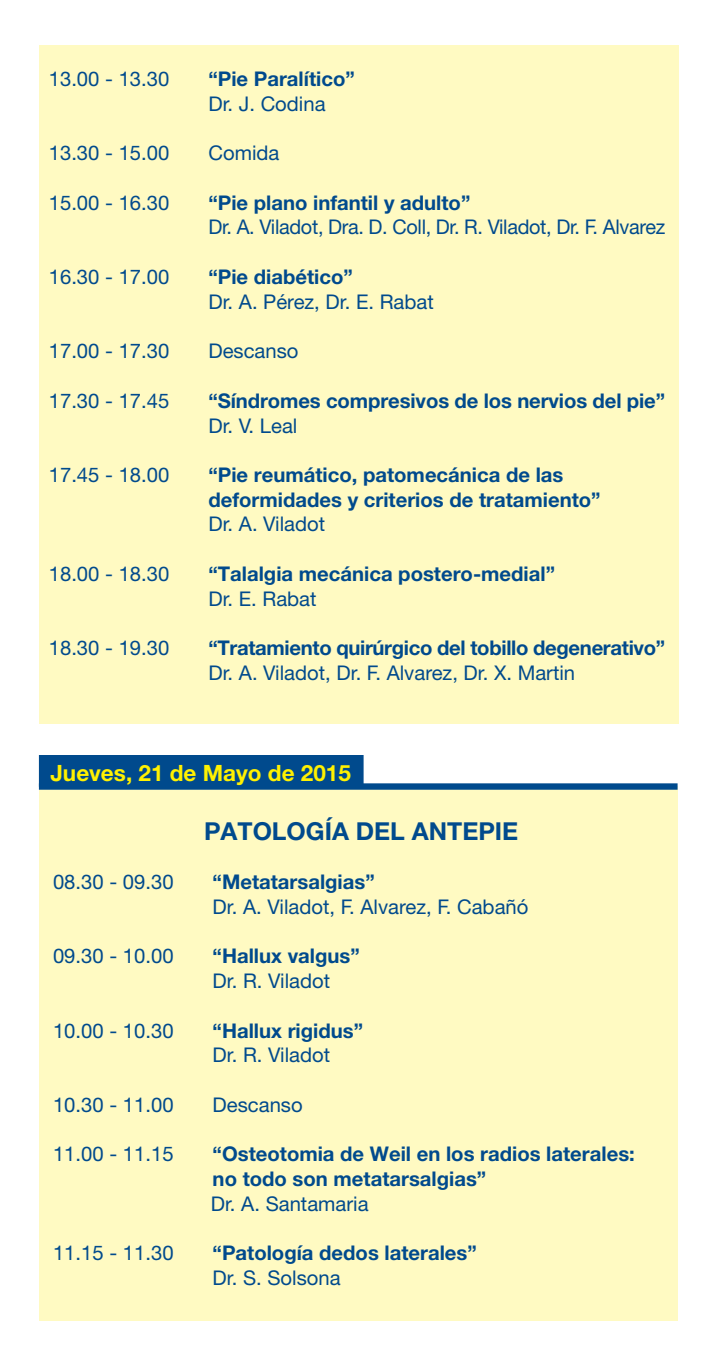
<style>
.page{position:relative;width:728px;height:1365px;background:#fff}
.page>*{position:absolute;margin:0;border:0;box-sizing:border-box;transform-origin:0 0}
.t1{font:700 24.75px "Helvetica Neue";color:#004a8d}
.t2{font:700 22.5px "Helvetica Neue";color:#fff101}
.t3{font:20.25px "Helvetica Neue";color:#004a8d}
.t4{font:700 20.25px/24.8px "Helvetica Neue";color:#004a8d}
</style>
<div class="page">
<div style="left:39px;top:45px;width:638px;height:678px;background:#fffac2"></div>
<div style="left:39px;top:786px;width:638px;height:534px;background:#fffac2"></div>
<div style="left:39px;top:755px;width:324px;height:32px;background:#004a8d"></div>
<div style="left:39px;top:783px;width:638px;height:7px;background:#004a8d"></div>
<p class="t3" style="left:49px;top:71px;width:122px">13.00 - 13.30</p>
<p class="t4" style="left:208px;top:68px;width:148px">“Pie Paralítico”</p>
<p class="t3" style="left:208px;top:96px;width:119px">Dr. J. Codina</p>
<p class="t3" style="left:49px;top:146px;width:122px">13.30 - 15.00</p>
<p class="t3" style="left:208px;top:146px;width:72px">Comida</p>
<p class="t3" style="left:49px;top:195px;width:122px">15.00 - 16.30</p>
<p class="t4" style="left:208px;top:192px;width:263px">“Pie plano infantil y adulto”</p>
<p class="t3" style="left:208px;top:220px;width:458px">Dr. A. Viladot, Dra. D. Coll, Dr. R. Viladot, Dr. F. Alvarez</p>
<p class="t3" style="left:49px;top:269px;width:122px">16.30 - 17.00</p>
<p class="t4" style="left:208px;top:266px;width:146px">“Pie diabético”</p>
<p class="t3" style="left:208px;top:294px;width:227px">Dr. A. Pérez, Dr. E. Rabat</p>
<p class="t3" style="left:49px;top:344px;width:122px">17.00 - 17.30</p>
<p class="t3" style="left:208px;top:344px;width:92px">Descanso</p>
<p class="t3" style="left:49px;top:393px;width:122px">17.30 - 17.45</p>
<p class="t4" style="left:208px;top:390px;width:458px">“Síndromes compresivos de los nervios del pie”</p>
<p class="t3" style="left:208px;top:418px;width:90px">Dr. V. Leal</p>
<p class="t3" style="left:49px;top:468px;width:122px">17.45 - 18.00</p>
<p class="t4" style="left:208px;top:464px;width:393px">“Pie reumático, patomecánica de las deformidades y criterios de tratamiento”</p>
<p class="t3" style="left:208px;top:517px;width:118px">Dr. A. Viladot</p>
<p class="t3" style="left:49px;top:567px;width:122px">18.00 - 18.30</p>
<p class="t4" style="left:208px;top:563px;width:348px">“Talalgia mecánica postero-medial”</p>
<p class="t3" style="left:208px;top:591px;width:110px">Dr. E. Rabat</p>
<p class="t3" style="left:49px;top:641px;width:122px">18.30 - 19.30</p>
<p class="t4" style="left:208px;top:637px;width:458px">“Tratamiento quirúrgico del tobillo degenerativo”</p>
<p class="t3" style="left:208px;top:666px;width:368px">Dr. A. Viladot, Dr. F. Alvarez, Dr. X. Martin</p>
<p class="t2" style="left:50px;top:765px;width:302px">Jueves, 21 de Mayo de 2015</p>
<p class="t1" style="left:204px;top:822px;width:315px">PATOLOGÍA DEL ANTEPIE</p>
<p class="t3" style="left:53px;top:875px;width:122px">08.30 - 09.30</p>
<p class="t4" style="left:212px;top:871px;width:163px">“Metatarsalgias”</p>
<p class="t3" style="left:212px;top:899px;width:317px">Dr. A. Viladot, F. Alvarez, F. Cabañó</p>
<p class="t3" style="left:53px;top:949px;width:122px">09.30 - 10.00</p>
<p class="t4" style="left:212px;top:945px;width:148px">“Hallux valgus”</p>
<p class="t3" style="left:212px;top:973px;width:119px">Dr. R. Viladot</p>
<p class="t3" style="left:53px;top:1023px;width:122px">10.00 - 10.30</p>
<p class="t4" style="left:212px;top:1020px;width:152px">“Hallux rigidus”</p>
<p class="t3" style="left:212px;top:1048px;width:119px">Dr. R. Viladot</p>
<p class="t3" style="left:53px;top:1097px;width:122px">10.30 - 11.00</p>
<p class="t3" style="left:212px;top:1097px;width:92px">Descanso</p>
<p class="t3" style="left:53px;top:1147px;width:122px">11.00 - 11.15</p>
<p class="t4" style="left:212px;top:1143px;width:423px">“Osteotomia de Weil en los radios laterales: no todo son metatarsalgias”</p>
<p class="t3" style="left:211px;top:1196px;width:159px">Dr. A. Santamaria</p>
<p class="t3" style="left:53px;top:1246px;width:122px">11.15 - 11.30</p>
<p class="t4" style="left:212px;top:1242px;width:265px">“Patología dedos laterales”</p>
<p class="t3" style="left:212px;top:1270px;width:129px">Dr. S. Solsona</p>
</div>
